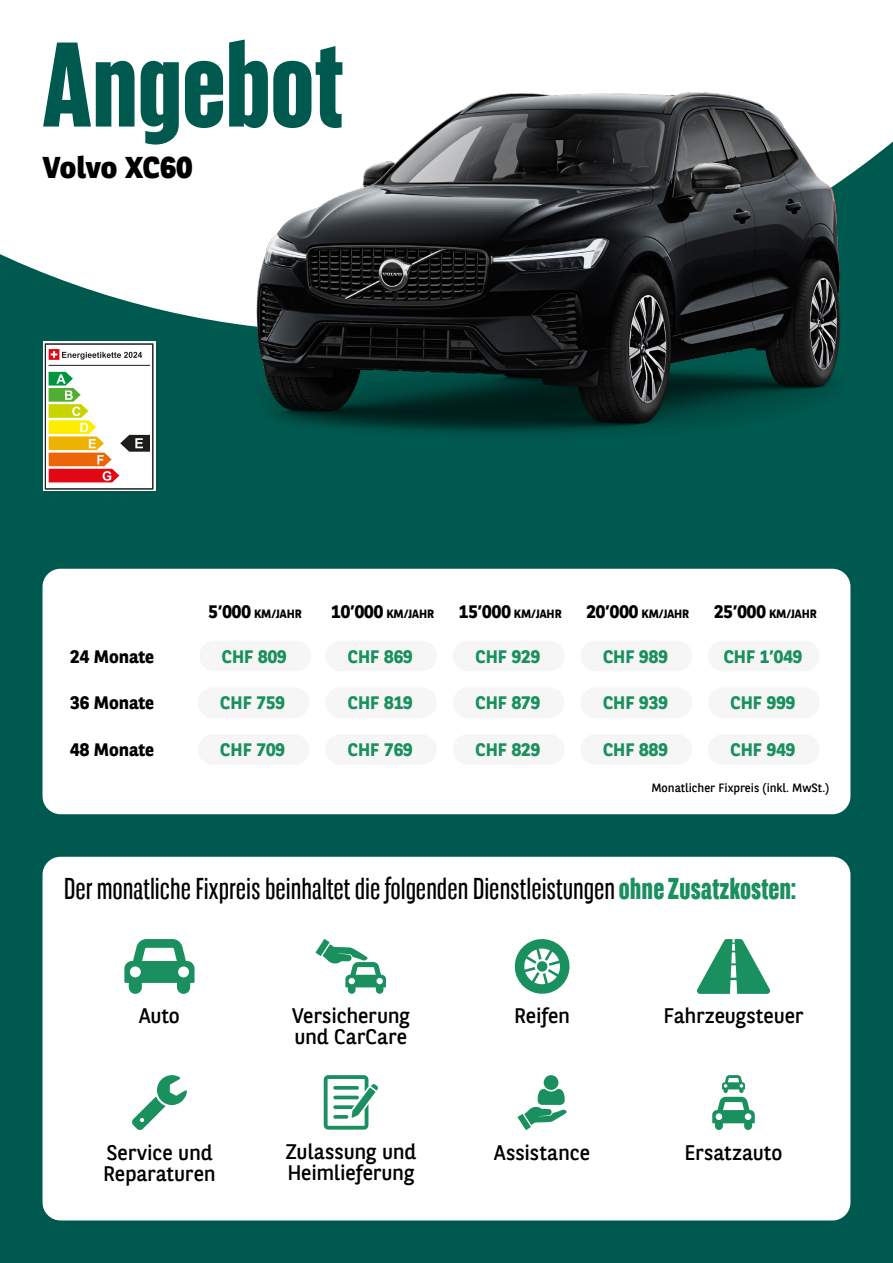
<style>
.page{position:relative;width:893px;height:1263px;background:#00594f}
.page>*{position:absolute;margin:0;border:0;box-sizing:border-box;transform-origin:0 0}
.t1{font:800 120px "BNPP Sans Condensed";letter-spacing:-.005em;color:#00594f}
.t2{font:30px "BNPP Sans Condensed";color:#000}
.t3{font:800 30px "BNPP Sans";color:#000}
.t4{font:21px/21px "BNPP Sans";letter-spacing:-.005em;color:#000}
.t5{font:700 18px "BNPP Sans";color:#19905e}
.t6{font:700 18px "BNPP Sans";color:#000}
.t7{font:700 12px "BNPP Sans";color:#000}
.t8{font:12px "BNPP Sans";color:#000}
.s1{font-size:18px}
.s2{font-weight:800;color:#19905e}
</style>
<div class="page">
<div style="left:43px;top:569px;width:807px;height:245px;background:#fff;border-radius:18px"></div>
<div style="left:199px;top:640px;width:112px;height:31px;background:#f6f6f6;border-radius:15px"></div>
<div style="left:325px;top:640px;width:112px;height:31px;background:#f6f6f6;border-radius:15px"></div>
<div style="left:453px;top:640px;width:111px;height:31px;background:#f6f6f6;border-radius:15px"></div>
<div style="left:580px;top:640px;width:112px;height:31px;background:#f6f6f6;border-radius:15px"></div>
<div style="left:708px;top:640px;width:112px;height:31px;background:#f6f6f6;border-radius:15px"></div>
<div style="left:198px;top:687px;width:111px;height:31px;background:#f6f6f6;border-radius:15px"></div>
<div style="left:325px;top:687px;width:112px;height:31px;background:#f6f6f6;border-radius:15px"></div>
<div style="left:453px;top:687px;width:111px;height:31px;background:#f6f6f6;border-radius:15px"></div>
<div style="left:580px;top:687px;width:112px;height:31px;background:#f6f6f6;border-radius:15px"></div>
<div style="left:708px;top:687px;width:112px;height:31px;background:#f6f6f6;border-radius:15px"></div>
<div style="left:198px;top:734px;width:111px;height:31px;background:#f6f6f6;border-radius:15px"></div>
<div style="left:325px;top:734px;width:112px;height:31px;background:#f6f6f6;border-radius:15px"></div>
<div style="left:453px;top:734px;width:111px;height:31px;background:#f6f6f6;border-radius:15px"></div>
<div style="left:580px;top:734px;width:112px;height:31px;background:#f6f6f6;border-radius:15px"></div>
<div style="left:708px;top:734px;width:112px;height:31px;background:#f6f6f6;border-radius:15px"></div>
<div style="left:43px;top:857px;width:807px;height:363px;background:#fff;border-radius:18px"></div>
<svg style="left:124px;top:939px;width:71px;height:55px"></svg>
<svg style="left:316px;top:939px;width:70px;height:55px"></svg>
<svg style="left:514px;top:939px;width:56px;height:55px"></svg>
<svg style="left:697px;top:939px;width:74px;height:55px"></svg>
<svg style="left:132px;top:1075px;width:55px;height:55px"></svg>
<svg style="left:324px;top:1075px;width:54px;height:55px"></svg>
<div style="left:544px;top:1075px;width:14px;height:15px;background:#19905e;border-radius:50%"></div>
<svg style="left:518px;top:1089px;width:49px;height:41px"></svg>
<svg style="left:712px;top:1075px;width:43px;height:55px"></svg>
<div style="left:43px;top:342px;width:112px;height:149px;background:linear-gradient(to bottom,#8b8b8b,#8b8b8b)"></div>
<div style="left:45px;top:344px;width:108px;height:145px;background:#fff"></div>
<hr style="left:49px;top:365px;width:101px;height:1px;background:#1d1d1b">
<svg style="left:49px;top:349px;width:93px;height:11px"></svg>
<svg style="left:49px;top:372px;width:101px;height:110px"></svg>
<div style="left:45px;top:344px;width:108px;height:145px;border:1px solid #1d1d1b"></div>
<svg style="left:0;top:0;width:893px;height:326px;background:#e6efee"></svg>
<img style="left:250px;top:92px;width:600px;height:340px">
<h1 class="t1" style="left:43px;top:10px;width:302px">Angebot</h1>
<h2 class="t3" style="left:43px;top:147px;width:151px">Volvo XC60</h2>
<p class="t7" style="left:208px;top:606px;width:95px"><span class="s1">5’000</span> KM/JAHR</p>
<p class="t7" style="left:331px;top:606px;width:104px"><span class="s1">10’000</span> KM/JAHR</p>
<p class="t7" style="left:459px;top:606px;width:104px"><span class="s1">15’000</span> KM/JAHR</p>
<p class="t7" style="left:586px;top:606px;width:104px"><span class="s1">20’000</span> KM/JAHR</p>
<p class="t7" style="left:714px;top:606px;width:104px"><span class="s1">25’000</span> KM/JAHR</p>
<p class="t6" style="left:70px;top:644px;width:86px">24 Monate</p>
<p class="t5" style="left:222px;top:644px;width:66px">CHF 809</p>
<p class="t5" style="left:348px;top:644px;width:66px">CHF 869</p>
<p class="t5" style="left:475px;top:644px;width:66px">CHF 929</p>
<p class="t5" style="left:603px;top:644px;width:66px">CHF 989</p>
<p class="t5" style="left:724px;top:644px;width:80px">CHF 1’049</p>
<p class="t6" style="left:70px;top:691px;width:86px">36 Monate</p>
<p class="t5" style="left:220px;top:691px;width:66px">CHF 759</p>
<p class="t5" style="left:348px;top:691px;width:66px">CHF 819</p>
<p class="t5" style="left:475px;top:691px;width:66px">CHF 879</p>
<p class="t5" style="left:603px;top:691px;width:66px">CHF 939</p>
<p class="t5" style="left:731px;top:691px;width:66px">CHF 999</p>
<p class="t6" style="left:70px;top:738px;width:86px">48 Monate</p>
<p class="t5" style="left:220px;top:738px;width:66px">CHF 709</p>
<p class="t5" style="left:348px;top:738px;width:66px">CHF 769</p>
<p class="t5" style="left:475px;top:738px;width:66px">CHF 829</p>
<p class="t5" style="left:603px;top:738px;width:66px">CHF 889</p>
<p class="t5" style="left:731px;top:738px;width:66px">CHF 949</p>
<p class="t8" style="left:651px;top:779px;width:179px">Monatlicher Fixpreis (inkl. MwSt.)</p>
<h2 class="t2" style="left:64px;top:870px;width:734px">Der monatliche Fixpreis beinhaltet die folgenden Dienstleistungen <span class="s2">ohne Zusatzkosten:</span></h2>
<p class="t4" style="left:139px;top:1005px;width:42px">Auto</p>
<p class="t4" style="left:292px;top:1004px;width:119px">Versicherung und CarCare</p>
<p class="t4" style="left:514px;top:1004px;width:57px">Reifen</p>
<p class="t4" style="left:664px;top:1005px;width:141px">Fahrzeugsteuer</p>
<p class="t4" style="left:103px;top:1141px;width:114px">Service und<br>Reparaturen</p>
<p class="t4" style="left:285px;top:1140px;width:132px">Zulassung und<br>Heimlieferung</p>
<p class="t4" style="left:494px;top:1141px;width:97px">Assistance</p>
<p class="t4" style="left:684px;top:1141px;width:99px">Ersatzauto</p>
</div>
